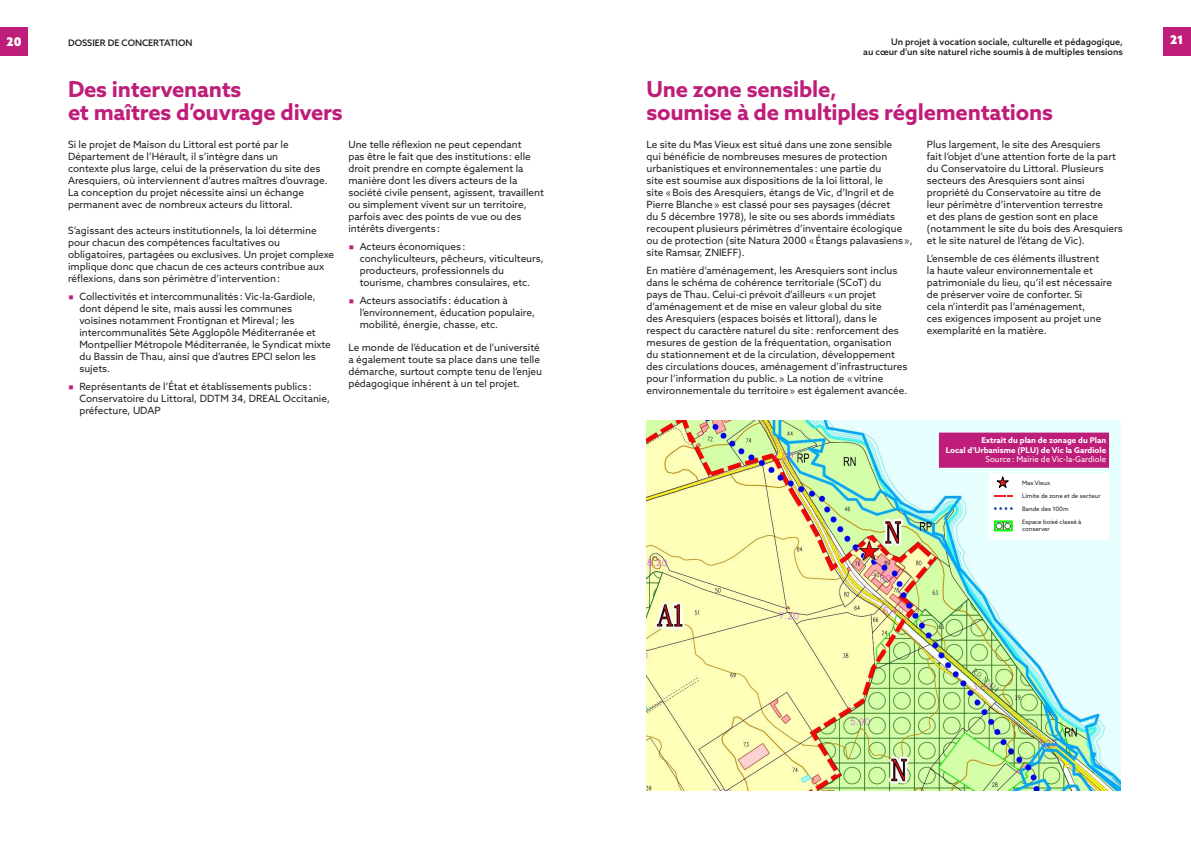
<style>
.page{position:relative;width:1191px;height:842px;background:#fff}
.page>*{position:absolute;margin:0;border:0;box-sizing:border-box;transform-origin:0 0}
.Titre_2{font:700 22px/23px "Azo Sans";letter-spacing:-.01em;color:#be1e79}
.t1{font:900 12px "Azo Sans";color:#fff}
.texte-courant{font:10px/12px "Azo Sans";color:#231f20}
.Titre_2-2{font:10px/12px "Azo Sans";color:#231f20}
.t2{font:500 9px "Azo Sans";color:#231f20}
.Titres_cartes{font:700 8px "Azo Sans";color:#fff}
.source{font:8px "Azo Sans";color:#fff}
.chapo{font:6px/7.2px "Azo Sans";color:#231f20}
.s1{font-family:"Montserrat";color:#be1e79}
</style>
<div class="page">
<div style="left:0;top:27px;width:28px;height:28px;background:#be1e79"></div>
<div style="left:1162px;top:27px;width:29px;height:28px;background:#be1e79"></div>
<img style="left:646px;top:421px;width:474px;height:370px">
<div style="left:939px;top:433px;width:170px;height:16px;background:#be1e79"></div>
<div style="left:939px;top:442px;width:170px;height:16px;background:#be1e79"></div>
<div style="left:939px;top:452px;width:170px;height:16px;background:#be1e79"></div>
<div style="left:989px;top:473px;width:119px;height:67px;background:#fff"></div>
<svg style="left:996px;top:476px;width:13px;height:12px"></svg>
<svg style="left:994px;top:495px;width:18px;height:2px"></svg>
<svg style="left:994px;top:507px;width:18px;height:3px"></svg>
<svg style="left:997px;top:523px;width:12px;height:5px"></svg>
<div style="left:994px;top:520px;width:18px;height:11px;border:2px solid #0f0"></div>
<p class="t1" style="left:7px;top:34px;width:17px">20</p>
<p class="t2" style="left:68px;top:37px;width:126px">DOSSIER DE CONCERTATION</p>
<p class="t2" style="left:891px;top:36px;width:233px">Un projet à vocation sociale, culturelle et pédagogique,</p>
<p class="t1" style="left:1170px;top:31px;width:15px">21</p>
<p class="t2" style="left:863px;top:46px;width:261px">au cœur d’un site naturel riche soumis à de multiples tensions</p>
<p class="Titre_2" style="left:68px;top:77px;width:276px">Des intervenants<br>et maîtres d’ouvrage divers</p>
<p class="Titre_2" style="left:646px;top:77px;width:408px">Une zone sensible,<br>soumise à de multiples réglementations</p>
<p class="Titre_2-2" style="left:68px;top:139px;width:261px">Si le projet de Maison du Littoral est porté par le Département de l’Hérault, il s’intègre dans un<br>contexte plus large, celui de la préservation du site des Aresquiers, où interviennent d’autres maîtres d’ouvrage.<br>La conception du projet nécessite ainsi un échange permanent avec de nombreux acteurs du littoral.</p>
<p class="texte-courant" style="left:68px;top:225px;width:268px">S’agissant des acteurs institutionnels, la loi détermine pour chacun des compétences facultatives ou obligatoires, partagées ou exclusives. Un projet complexe implique donc que chacun de ces acteurs contribue aux réflexions, dans son périmètre d’intervention:</p>
<p class="texte-courant" style="left:79px;top:290px;width:253px;text-indent:-11px"><span class="s1">■</span> Collectivités et intercommunalités : Vic-la-Gardiole, dont dépend le site, mais aussi les communes voisines notamment Frontignan et Mireval; les intercommunalités Sète Agglopôle Méditerranée et Montpellier Métropole Méditerranée, le Syndicat mixte du Bassin de Thau, ainsi que d’autres EPCI selon les sujets.</p>
<p class="texte-courant" style="left:79px;top:380px;width:252px;text-indent:-11px"><span class="s1">■</span> Représentants de l’État et établissements publics :<br>Conservatoire du Littoral, DDTM 34, DREAL Occitanie, préfecture, UDAP</p>
<p class="texte-courant" style="left:348px;top:139px;width:197px">Une telle réflexion ne peut cependant<br>pas être le fait que des institutions : elle droit prendre en compte également la manière dont les divers acteurs de la société civile pensent, agissent, travaillent ou simplement vivent sur un territoire, parfois avec des points de vue ou des intérêts divergents :</p>
<p class="texte-courant" style="left:360px;top:240px;width:186px;text-indent:-11px"><span class="s1">■</span> Acteurs économiques : conchyliculteurs, pêcheurs, viticulteurs, producteurs, professionnels du tourisme, chambres consulaires, etc.</p>
<p class="texte-courant" style="left:360px;top:294px;width:177px;text-indent:-11px"><span class="s1">■</span> Acteurs associatifs : éducation à l’environnement, éducation populaire, mobilité, énergie, chasse, etc.</p>
<p class="texte-courant" style="left:348px;top:341px;width:195px">Le monde de l’éducation et de l’université a également toute sa place dans une telle démarche, surtout compte tenu de l’enjeu pédagogique inhérent à un tel projet.</p>
<p class="texte-courant" style="left:646px;top:139px;width:268px">Le site du Mas Vieux est situé dans une zone sensible<br>qui bénéficie de nombreuses mesures de protection urbanistiques et environnementales : une partie du<br>site est soumise aux dispositions de la loi littoral, le<br>site «Bois des Aresquiers, étangs de Vic, d’Ingril et de Pierre Blanche» est classé pour ses paysages (décret<br>du 5 décembre 1978), le site ou ses abords immédiats recoupent plusieurs périmètres d’inventaire écologique ou de protection (site Natura 2000 «Étangs palavasiens», site Ramsar, ZNIEFF).</p>
<p class="texte-courant" style="left:646px;top:264px;width:262px">En matière d’aménagement, les Aresquiers sont inclus dans le schéma de cohérence territoriale (SCoT) du<br>pays de Thau. Celui-ci prévoit d’ailleurs «un projet d’aménagement et de mise en valeur global du site<br>des Aresquiers (espaces boisés et littoral), dans le respect du caractère naturel du site: renforcement des mesures de gestion de la fréquentation, organisation<br>du stationnement et de la circulation, développement des circulations douces, aménagement d’infrastructures pour l’information du public.» La notion de «vitrine environnementale du territoire» est également avancée.</p>
<p class="texte-courant" style="left:927px;top:139px;width:197px">Plus largement, le site des Aresquiers<br>fait l’objet d’une attention forte de la part du Conservatoire du Littoral. Plusieurs secteurs des Aresquiers sont ainsi propriété du Conservatoire au titre de<br>leur périmètre d’intervention terrestre<br>et des plans de gestion sont en place (notamment le site du bois des Aresquiers et le site naturel de l’étang de Vic).</p>
<p class="texte-courant" style="left:927px;top:252px;width:187px">L’ensemble de ces éléments illustrent<br>la haute valeur environnementale et patrimoniale du lieu, qu’il est nécessaire de préserver voire de conforter. Si<br>cela n’interdit pas l’aménagement,<br>ces exigences imposent au projet une exemplarité en la matière.</p>
<p class="Titres_cartes" style="left:981px;top:435px;width:126px">Extrait du plan de zonage du Plan</p>
<p class="Titres_cartes" style="left:945px;top:444px;width:162px">Local d’Urbanisme (PLU) de Vic la Gardiole</p>
<p class="source" style="left:985px;top:454px;width:122px">Source: Mairie de Vic-la-Gardiole</p>
<p class="chapo" style="left:1022px;top:479px;width:30px">Mas Vieux</p>
<p class="chapo" style="left:1022px;top:492px;width:80px">Limite de zone et de secteur</p>
<p class="chapo" style="left:1022px;top:518px;width:61px">Espace boisé classé à conserver</p>
<p class="chapo" style="left:1022px;top:505px;width:48px">Bande des 100m</p>
</div>
